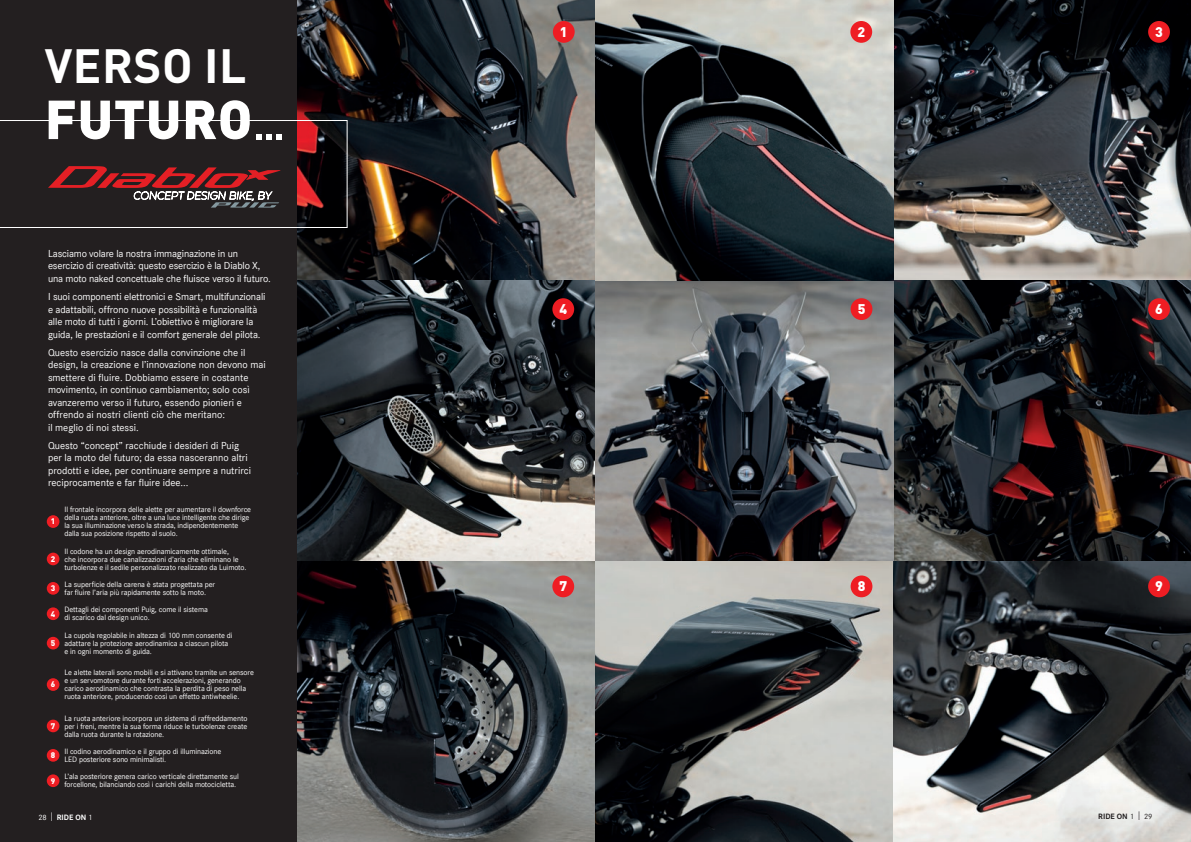
<style>
.page{position:relative;width:1191px;height:842px;background:#fff}
.page>*{position:absolute;margin:0;border:0;box-sizing:border-box;transform-origin:0 0}
.t1{font:900 54px "DIN Pro";letter-spacing:.01em;color:#fff}
.t2{font:700 47.5px "DIN Pro";letter-spacing:.01em;color:#fff}
.t3{font:900 13.9px "DIN Pro";color:#fff}
.t4{font:12.4px "Texta Alt Thint It";color:#fff}
.t5{font:10.5px/12.5px "Corporate S";letter-spacing:-.005em;color:#fff}
.t6{font:900 8.1px "DIN Pro";color:#fff}
.t7{font:8px/8px "Corporate S";letter-spacing:-.01em;color:#fff}
.t8{font:700 8px "Corporate S";color:#231f20}
.t9{font:700 8px "Corporate S";color:#fff}
.t10{font:8px "Corporate S";color:#231f20}
.s1{font-weight:400}
.s2{font-family:"Helvetica Neue";font-weight:100;font-size:12px}
</style>
<div class="page">
<div style="left:0;top:0;width:298px;height:842px;background:#231f20"></div>
<img style="left:298px;top:0;width:297px;height:842px">
<img style="left:893px;top:0;width:298px;height:281px">
<img style="left:596px;top:281px;width:595px;height:561px">
<img style="left:596px;top:0;width:297px;height:281px">
<svg style="left:0;top:120px;width:347px;height:108px"></svg>
<div style="left:553px;top:21px;width:21px;height:22px;background:#ee1d23;border-radius:50%"></div>
<div style="left:850px;top:21px;width:22px;height:22px;background:#ee1d23;border-radius:50%"></div>
<div style="left:1148px;top:21px;width:22px;height:22px;background:#ee1d23;border-radius:50%"></div>
<div style="left:1148px;top:298px;width:22px;height:22px;background:#ee1d23;border-radius:50%"></div>
<div style="left:1148px;top:575px;width:22px;height:22px;background:#ee1d23;border-radius:50%"></div>
<div style="left:850px;top:298px;width:22px;height:22px;background:#ee1d23;border-radius:50%"></div>
<div style="left:850px;top:575px;width:22px;height:22px;background:#ee1d23;border-radius:50%"></div>
<div style="left:552px;top:298px;width:22px;height:22px;background:#ee1d23;border-radius:50%"></div>
<div style="left:552px;top:575px;width:22px;height:22px;background:#ee1d23;border-radius:50%"></div>
<div style="left:47px;top:515px;width:12px;height:13px;background:#ee1d23;border-radius:50%"></div>
<div style="left:47px;top:553px;width:12px;height:12px;background:#ee1d23;border-radius:50%"></div>
<div style="left:47px;top:582px;width:12px;height:13px;background:#ee1d23;border-radius:50%"></div>
<div style="left:47px;top:607px;width:12px;height:13px;background:#ee1d23;border-radius:50%"></div>
<div style="left:47px;top:637px;width:12px;height:12px;background:#ee1d23;border-radius:50%"></div>
<div style="left:47px;top:678px;width:12px;height:13px;background:#ee1d23;border-radius:50%"></div>
<div style="left:47px;top:720px;width:12px;height:12px;background:#ee1d23;border-radius:50%"></div>
<div style="left:47px;top:749px;width:12px;height:13px;background:#ee1d23;border-radius:50%"></div>
<div style="left:47px;top:774px;width:12px;height:13px;background:#ee1d23;border-radius:50%"></div>
<h2 class="t2" style="left:45px;top:34px;width:203px">VERSO IL</h2>
<h1 class="t1" style="left:45px;top:83px;width:243px">FUTURO<span class="s1">...</span></h1>
<h3 class="t4" style="left:133px;top:189px;width:140px">CONCEPT DESIGN BIKE, BY</h3>
<h3 class="t5" style="left:48px;top:247px;width:224px">Lasciamo volare la nostra immaginazione in un esercizio di creatività: questo esercizio è la Diablo X, una moto naked concettuale che fluisce verso il futuro.</h3>
<h3 class="t5" style="left:48px;top:290px;width:219px">I suoi componenti elettronici e Smart, multifunzionali e adattabili, offrono nuove possibilità e funzionalità alle moto di tutti i giorni. L’obiettivo è migliorare la guida, le prestazioni e il comfort generale del pilota.</h3>
<p class="t5" style="left:48px;top:346px;width:219px">Questo esercizio nasce dalla convinzione che il design, la creazione e l’innovazione non devono mai smettere di fluire. Dobbiamo essere in costante movimento, in continuo cambiamento; solo così avanzeremo verso il futuro, essendo pionieri e offrendo ai nostri clienti ciò che meritano:<br>il meglio di noi stessi.</p>
<h3 class="t5" style="left:48px;top:439px;width:204px">Questo “concept” racchiude i desideri di Puig per la moto del futuro; da essa nasceranno altri prodotti e idee, per continuare sempre a nutrirci reciprocamente e far fluire idee...</h3>
<p class="t7" style="left:64px;top:506px;width:188px">Il frontale incorpora delle alette per aumentare il downforce della ruota anteriore, oltre a una luce intelligente che dirige la sua illuminazione verso la strada, indipendentemente dalla sua posizione rispetto al suolo.</p>
<p class="t7" style="left:64px;top:547px;width:183px">Il codone ha un design aerodinamicamente ottimale,<br>che incorpora due canalizzazioni d’aria che eliminano le turbolenze e il sedile personalizzato realizzato da Luimoto.</p>
<p class="t7" style="left:64px;top:580px;width:152px">La superficie della carena è stata progettata per far fluire l’aria più rapidamente sotto la moto.</p>
<p class="t7" style="left:64px;top:606px;width:145px">Dettagli dei componenti Puig, come il sistema di scarico dal design unico.</p>
<p class="t7" style="left:64px;top:631px;width:169px">La cupola regolabile in altezza di 100 mm consente di adattare la protezione aerodinamica a ciascun pilota e in ogni momento di guida.</p>
<p class="t7" style="left:64px;top:669px;width:191px">Le alette laterali sono mobili e si attivano tramite un sensore e un servomotore durante forti accelerazioni, generando carico aerodinamico che contrasta la perdita di peso nella ruota anteriore, producendo così un effetto antiwheelie.</p>
<p class="t7" style="left:64px;top:714px;width:184px;text-align:justify">La ruota anteriore incorpora un sistema di raffreddamento per i freni, mentre la sua forma riduce le turbolenze create dalla ruota durante la rotazione.</p>
<p class="t7" style="left:64px;top:747px;width:158px">Il codino aerodinamico e il gruppo di illuminazione<br>LED posteriore sono minimalisti.</p>
<p class="t7" style="left:64px;top:773px;width:176px">L’ala posteriore genera carico verticale direttamente sul forcellone, bilanciando così i carichi della motocicletta.</p>
<p class="t6" style="left:51px;top:516px;width:6px">1</p>
<p class="t6" style="left:51px;top:553px;width:6px">2</p>
<p class="t6" style="left:51px;top:583px;width:6px">3</p>
<p class="t6" style="left:51px;top:608px;width:6px">4</p>
<p class="t6" style="left:51px;top:638px;width:6px">5</p>
<p class="t6" style="left:51px;top:679px;width:6px">6</p>
<p class="t6" style="left:51px;top:720px;width:6px">7</p>
<p class="t6" style="left:51px;top:750px;width:6px">8</p>
<p class="t6" style="left:51px;top:775px;width:6px">9</p>
<h3 class="t3" style="left:560px;top:22px;width:9px">1</h3>
<h3 class="t3" style="left:857px;top:22px;width:9px">2</h3>
<h3 class="t3" style="left:1155px;top:22px;width:9px">3</h3>
<h3 class="t3" style="left:559px;top:300px;width:9px">4</h3>
<h3 class="t3" style="left:559px;top:577px;width:9px">7</h3>
<h3 class="t3" style="left:857px;top:300px;width:9px">5</h3>
<h3 class="t3" style="left:857px;top:577px;width:9px">8</h3>
<h3 class="t3" style="left:1155px;top:300px;width:9px">6</h3>
<h3 class="t3" style="left:1155px;top:577px;width:9px">9</h3>
<p class="t8" style="left:1098px;top:811px;width:43px">RIDE ON <span class="s1">1</span> <span class="s2">I</span></p>
<p class="t9" style="left:51px;top:812px;width:43px"><span class="s2">I</span> RIDE ON <span class="s1">1</span></p>
<p class="t7" style="left:38px;top:813px;width:10px">28</p>
<p class="t10" style="left:1144px;top:811px;width:10px">29</p>
</div>
